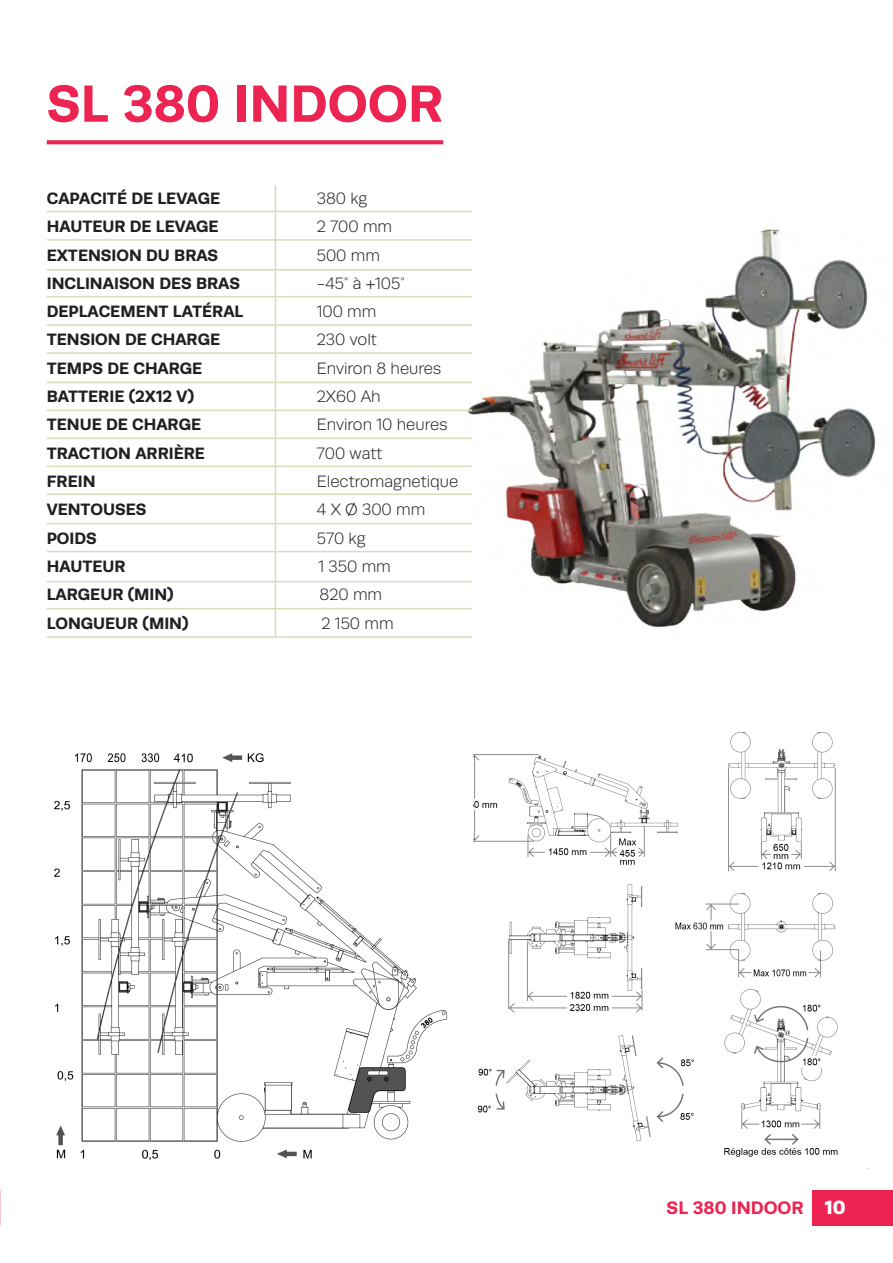
<style>
.page{position:relative;width:893px;height:1263px;background:#fff}
.page>*{position:absolute;margin:0;border:0;box-sizing:border-box;transform-origin:0 0}
.Product_Description{font:700 52.5px "Runda";color:#ed2452}
.t1{font:900 19.2px "Runda";color:#fff}
.t2{font:700 18.15px "Runda";color:#ed2452}
.Product_Description-2{font:700 16.5px "Runda";color:#231f20}
.Product_Description-3{font:300 16.5px "Runda";color:#231f20}
</style>
<div class="page">
<img style="left:473px;top:732px;width:365px;height:425px">
<div style="left:812px;top:1190px;width:81px;height:35px;background:#ed2452"></div>
<svg style="left:47px;top:140px;width:396px;height:4px;background:#ee315c"></svg>
<img style="left:465px;top:228px;width:411px;height:400px">
<hr style="left:275px;top:185px;width:1px;height:453px;background:#d6ddb8">
<hr style="left:47px;top:211px;width:425px;height:1px;background:#d6ddb8">
<hr style="left:47px;top:239px;width:425px;height:2px;background:#d6ddb8">
<hr style="left:47px;top:269px;width:425px;height:2px;background:#d6ddb8">
<hr style="left:47px;top:296px;width:425px;height:1px;background:#d6ddb8">
<hr style="left:47px;top:324px;width:425px;height:2px;background:#d6ddb8">
<hr style="left:47px;top:352px;width:425px;height:2px;background:#d6ddb8">
<hr style="left:47px;top:382px;width:425px;height:1px;background:#d6ddb8">
<hr style="left:47px;top:410px;width:425px;height:1px;background:#d6ddb8">
<hr style="left:47px;top:438px;width:425px;height:1px;background:#d6ddb8">
<hr style="left:47px;top:465px;width:425px;height:2px;background:#d6ddb8">
<hr style="left:47px;top:493px;width:425px;height:2px;background:#d6ddb8">
<hr style="left:47px;top:523px;width:425px;height:1px;background:#d6ddb8">
<hr style="left:47px;top:551px;width:425px;height:1px;background:#d6ddb8">
<hr style="left:47px;top:581px;width:425px;height:1px;background:#d6ddb8">
<hr style="left:47px;top:608px;width:425px;height:1px;background:#d6ddb8">
<hr style="left:47px;top:636px;width:425px;height:2px;background:#d6ddb8">
<img style="left:54px;top:753px;width:394px;height:408px">
<p class="Product_Description" style="left:47px;top:72px;width:398px">SL 380 INDOOR</p>
<p class="Product_Description-2" style="left:47px;top:188px;width:175px">CAPACITÉ DE LEVAGE</p>
<p class="Product_Description-3" style="left:317px;top:189px;width:52px">380 kg</p>
<p class="Product_Description-2" style="left:47px;top:217px;width:173px">HAUTEUR DE LEVAGE</p>
<p class="Product_Description-3" style="left:317px;top:218px;width:77px">2 700 mm</p>
<p class="Product_Description-2" style="left:47px;top:245px;width:173px">EXTENSION DU BRAS</p>
<p class="Product_Description-3" style="left:317px;top:246px;width:65px">500 mm</p>
<p class="Product_Description-2" style="left:47px;top:273px;width:195px">INCLINAISON DES BRAS</p>
<p class="Product_Description-3" style="left:317px;top:274px;width:90px">-45° à +105°</p>
<p class="Product_Description-2" style="left:47px;top:302px;width:198px">DEPLACEMENT LATÉRAL</p>
<p class="Product_Description-3" style="left:317px;top:303px;width:61px">100 mm</p>
<p class="Product_Description-2" style="left:47px;top:330px;width:175px">TENSION DE CHARGE</p>
<p class="Product_Description-3" style="left:317px;top:331px;width:62px">230 volt</p>
<p class="Product_Description-2" style="left:47px;top:358px;width:157px">TEMPS DE CHARGE</p>
<p class="Product_Description-3" style="left:317px;top:359px;width:126px">Environ 8 heures</p>
<p class="Product_Description-2" style="left:47px;top:387px;width:149px">BATTERIE (2X12 V)</p>
<p class="Product_Description-3" style="left:317px;top:388px;width:65px">2X60 Ah</p>
<p class="Product_Description-2" style="left:47px;top:415px;width:156px">TENUE DE CHARGE</p>
<p class="Product_Description-3" style="left:317px;top:416px;width:132px">Environ 10 heures</p>
<p class="Product_Description-2" style="left:47px;top:443px;width:160px">TRACTION ARRIÈRE</p>
<p class="Product_Description-3" style="left:317px;top:444px;width:67px">700 watt</p>
<p class="Product_Description-2" style="left:47px;top:472px;width:50px">FREIN</p>
<p class="Product_Description-3" style="left:317px;top:473px;width:143px">Electromagnetique</p>
<p class="Product_Description-2" style="left:47px;top:500px;width:101px">VENTOUSES</p>
<p class="Product_Description-3" style="left:317px;top:501px;width:110px">4 X Ø 300 mm</p>
<p class="Product_Description-2" style="left:47px;top:528px;width:52px">POIDS</p>
<p class="Product_Description-3" style="left:317px;top:529px;width:50px">570 kg</p>
<p class="Product_Description-2" style="left:47px;top:557px;width:80px">HAUTEUR</p>
<p class="Product_Description-3" style="left:319px;top:558px;width:74px">1 350 mm</p>
<p class="Product_Description-2" style="left:47px;top:585px;width:128px">LARGEUR (MIN)</p>
<p class="Product_Description-3" style="left:319px;top:586px;width:64px">820 mm</p>
<p class="Product_Description-2" style="left:47px;top:613px;width:143px">LONGUEUR (MIN)</p>
<p class="Product_Description-3" style="left:322px;top:614px;width:74px">2 150 mm</p>
<p class="t2" style="left:667px;top:1197px;width:139px">SL 380 INDOOR</p>
<p class="t1" style="left:825px;top:1196px;width:22px">10</p>
</div>
